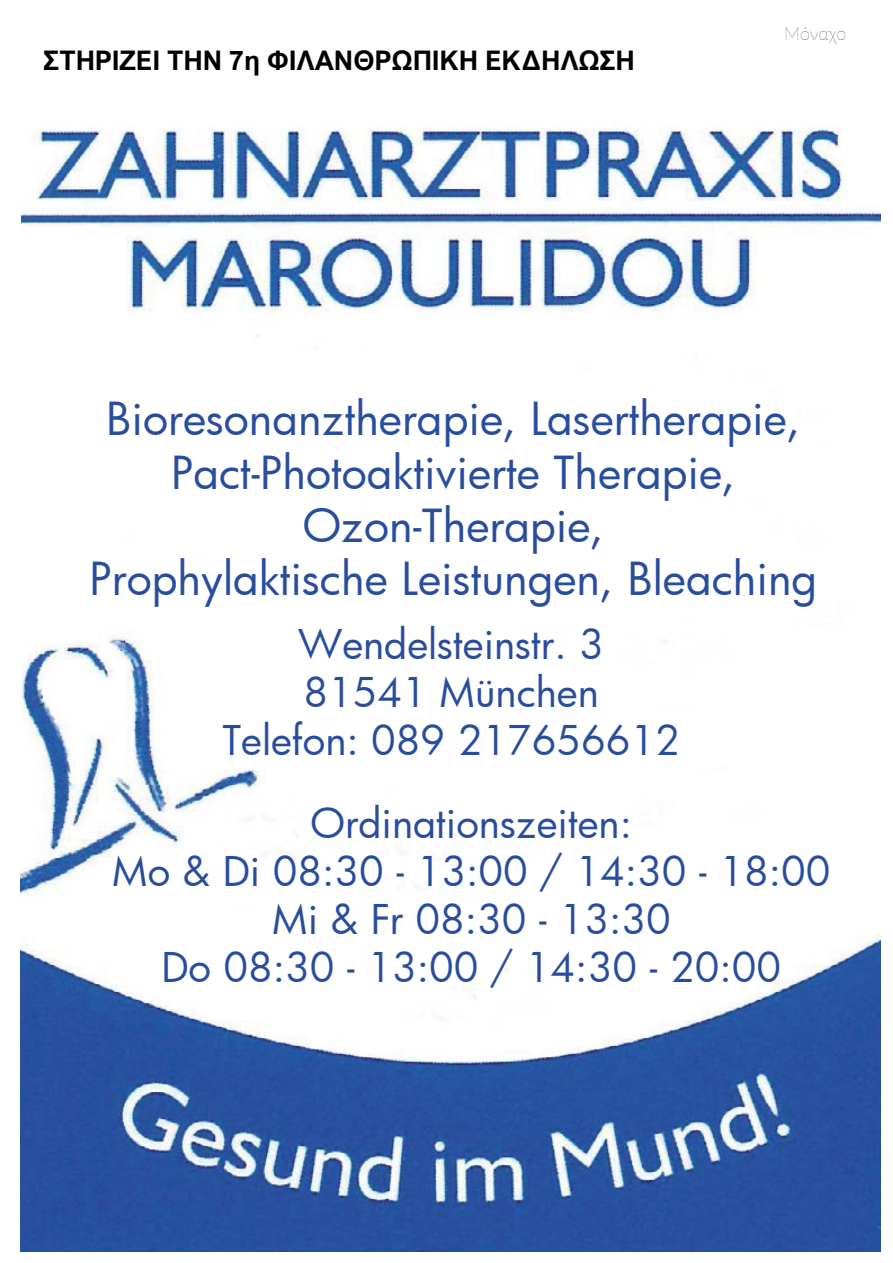
<style>
.page{position:relative;width:893px;height:1263px;background:#fff}
.page>*{position:absolute;margin:0;border:0;box-sizing:border-box;transform-origin:0 0}
.t1{font:44.55px/53.4px "Futura";color:#294d9d;text-align:center}
.t2{font:40.05px/48px "Futura";color:#294d9d;text-align:center}
.t3{font:700 27px "Arial Nova";color:#000}
</style>
<div class="page">
<img style="left:21px;top:127px;width:859px;height:210px">
<img style="left:20px;top:460px;width:860px;height:791px">
<p class="t3" style="left:44px;top:44px;width:589px">ΣΤΗΡΊΖΕΙ ΤΗΝ 7η ΦΙΛΑΝΘΡΩΠΙΚΉ ΕΚΔΉΛΩΣΗ</p>
<p class="t1" style="left:90px;top:391px;width:729px">Bioresonanztherapie, Lasertherapie, Pact-Photoaktivierte Therapie, Ozon-Therapie,<br>Prophylaktische Leistungen, Bleaching</p>
<p class="t2" style="left:222px;top:619px;width:459px">Wendelsteinstr. 3<br>81541 München<br>Telefon: 089 217656612</p>
<p class="t2" style="left:112px;top:798px;width:720px">Ordinationszeiten:<br>Mo &amp; Di 08:30 - 13:00 / 14:30 - 18:00<br>Mi &amp; Fr 08:30 - 13:30<br>Do 08:30 - 13:00 / 14:30 - 20:00</p>
</div>
